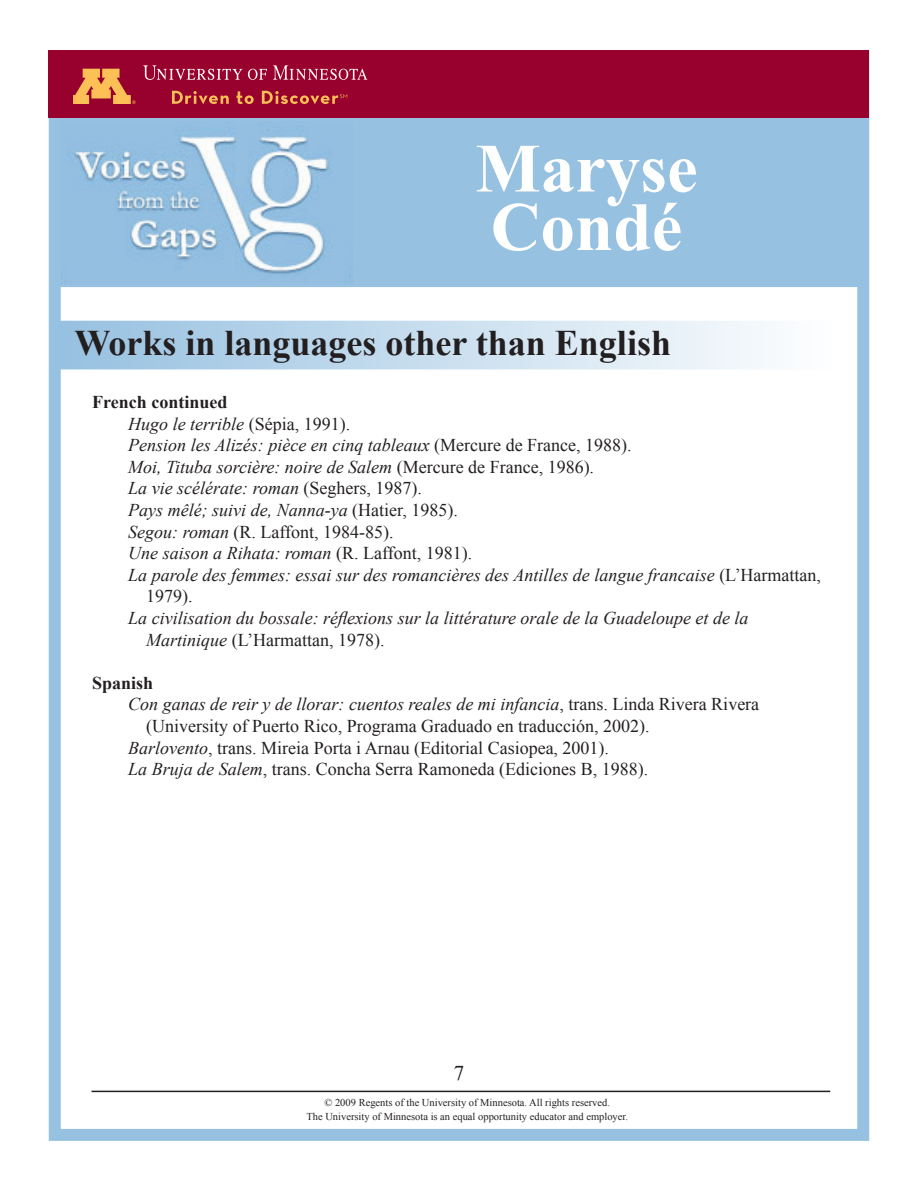
<style>
.page{position:relative;width:918px;height:1188px;background:#fff}
.page>*{position:absolute;margin:0;border:0;box-sizing:border-box;transform-origin:0 0}
.t1{font:700 69px/58.5px "Times New Roman";color:#fff}
.t2{font:700 36px "Times New Roman";color:#231f20}
.t3{font:21px "Times New Roman";color:#231f20}
.t4{font:italic 18px/21.6px "Times New Roman";color:#231f20}
.t5{font:18px "Times New Roman";color:#231f20}
.t6{font:700 18px "Times New Roman";color:#231f20}
.t7{font:10.5px/13.5px "Times New Roman";color:#231f20;text-align:center}
.s1{font-style:normal}
.s2{font-style:italic}
</style>
<div class="page">
<div style="left:56px;top:116px;width:810px;height:173px;background:#97c1e1;border:2px solid #fff"></div>
<img style="left:64px;top:130px;width:287px;height:153px">
<hr style="left:92px;top:1091px;width:738px;height:1px;background:#231f20">
<div style="left:56px;top:319px;width:776px;height:52px;background:linear-gradient(to right,#96c0e1,#fdfefe);border:2px solid #fff"></div>
<div style="left:49px;top:50px;width:820px;height:1091px;border:12px solid #97c1e1"></div>
<div style="left:49px;top:50px;width:820px;height:67px;background:#98012d"></div>
<svg style="left:74px;top:69px;width:62px;height:35px"></svg>
<svg style="left:273px;top:66px;width:94px;height:14px"></svg>
<svg style="left:144px;top:66px;width:123px;height:14px"></svg>
<svg style="left:172px;top:91px;width:57px;height:13px"></svg>
<svg style="left:236px;top:91px;width:18px;height:13px"></svg>
<svg style="left:262px;top:91px;width:85px;height:13px"></svg>
<h1 class="t1" style="left:475px;top:137px;width:224px">Maryse<br>Condé</h1>
<h2 class="t2" style="left:75px;top:318px;width:598px">Works in languages other than English</h2>
<p class="t6" style="left:92px;top:390px;width:137px">French continued</p>
<p class="t4" style="left:128px;top:412px;width:223px">Hugo le terrible <span class="s1">(Sépia, 1991).</span></p>
<p class="t4" style="left:128px;top:434px;width:505px">Pension les Alizés: pièce en cinq tableaux <span class="s1">(Mercure de France, 1988).</span></p>
<p class="t4" style="left:128px;top:456px;width:467px">Moi, Tituba sorcière: noire de Salem <span class="s1">(Mercure de France, 1986).</span></p>
<p class="t4" style="left:128px;top:477px;width:295px">La vie scélérate: roman <span class="s1">(Seghers, 1987).</span></p>
<p class="t4" style="left:128px;top:499px;width:331px">Pays mêlé; suivi de, Nanna-ya <span class="s1">(Hatier, 1985).</span></p>
<p class="t5" style="left:128px;top:520px;width:267px"><span class="s2">Segou: roman</span> (R. Laffont, 1984-85).</p>
<p class="t4" style="left:128px;top:542px;width:345px">Une saison a Rihata: roman <span class="s1">(R. Laffont, 1981).</span></p>
<p class="t4" style="left:128px;top:564px;width:694px">La parole des femmes: essai sur des romancières des Antilles de langue francaise <span class="s1">(L’Harmattan,</span></p>
<p class="t5" style="left:146px;top:584px;width:48px">1979).</p>
<p class="t4" style="left:146px;top:607px;width:604px;text-indent:-18px">La civilisation du bossale: réflexions sur la littérature orale de la Guadeloupe et de la<br>Martinique <span class="s1">(L’Harmattan, 1978).</span></p>
<p class="t6" style="left:92px;top:670px;width:63px">Spanish</p>
<p class="t4" style="left:128px;top:693px;width:633px">Con ganas de reir y de llorar: cuentos reales de mi infancia<span class="s1">, trans. Linda Rivera Rivera</span></p>
<p class="t5" style="left:146px;top:714px;width:505px">(University of Puerto Rico, Programa Graduado en traducción, 2002).</p>
<p class="t5" style="left:128px;top:736px;width:482px"><span class="s2">Barlovento</span>, trans. Mireia Porta i Arnau (Editorial Casiopea, 2001).</p>
<p class="t5" style="left:128px;top:757px;width:521px"><span class="s2">La Bruja de Salem</span>, trans. Concha Serra Ramoneda (Ediciones B, 1988).</p>
<p class="t3" style="left:454px;top:1059px;width:12px">7</p>
<p class="t7" style="left:306px;top:1096px;width:323px">© 2009 Regents of the University of Minnesota. All rights reserved.<br>The University of Minnesota is an equal opportunity educator and employer.</p>
</div>
